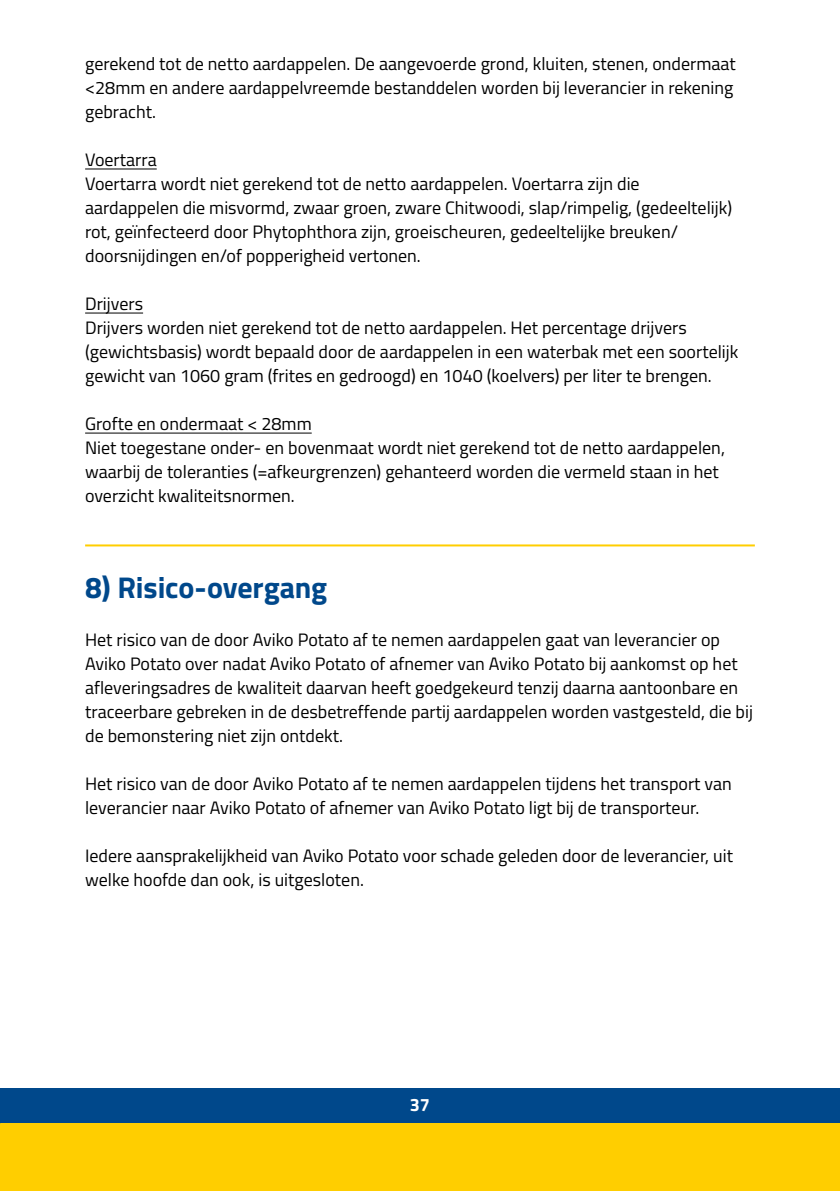
<style>
.page{position:relative;width:840px;height:1191px;background:#fff}
.page>*{position:absolute;margin:0;border:0;box-sizing:border-box;transform-origin:0 0}
.t1{font:700 30px "Titillium";letter-spacing:-.005em;color:#00488b}
.t2{font:18px/24px "Titillium";color:#000}
.t3{font:700 18px "Titillium";color:#fff}
</style>
<div class="page">
<div style="left:0;top:1123px;width:839px;height:68px;background:#ffce00"></div>
<div style="left:0;top:1089px;width:839px;height:34px;background:#00488b"></div>
<hr style="left:85px;top:169px;width:72px;height:1px;background:#000">
<hr style="left:85px;top:313px;width:58px;height:1px;background:#000">
<hr style="left:85px;top:433px;width:226px;height:1px;background:#000">
<hr style="left:85px;top:544px;width:669px;height:2px;background:#ffce00">
<p class="t2" style="left:85px;top:51px;width:651px">gerekend tot de netto aardappelen. De aangevoerde grond, kluiten, stenen, ondermaat &lt;28mm en andere aardappelvreemde bestanddelen worden bij leverancier in rekening gebracht.</p>
<p class="t2" style="left:85px;top:147px;width:648px">Voertarra<br>Voertarra wordt niet gerekend tot de netto aardappelen. Voertarra zijn die aardappelen die misvormd, zwaar groen, zware Chitwoodi, slap/rimpelig, (gedeeltelijk) rot, geïnfecteerd door Phytophthora zijn, groeischeuren, gedeeltelijke breuken/ doorsnijdingen en/of popperigheid vertonen.</p>
<p class="t2" style="left:85px;top:291px;width:654px">Drijvers<br>Drijvers worden niet gerekend tot de netto aardappelen. Het percentage drijvers (gewichtsbasis) wordt bepaald door de aardappelen in een waterbak met een soortelijk gewicht van 1060 gram (frites en gedroogd) en 1040 (koelvers) per liter te brengen.</p>
<p class="t2" style="left:85px;top:411px;width:641px">Grofte en ondermaat &lt; 28mm<br>Niet toegestane onder- en bovenmaat wordt niet gerekend tot de netto aardappelen, waarbij de toleranties (=afkeurgrenzen) gehanteerd worden die vermeld staan in het overzicht kwaliteitsnormen.</p>
<h1 class="t1" style="left:85px;top:565px;width:243px">8) Risico-overgang</h1>
<p class="t2" style="left:85px;top:627px;width:669px">Het risico van de door Aviko Potato af te nemen aardappelen gaat van leverancier op Aviko Potato over nadat Aviko Potato of afnemer van Aviko Potato bij aankomst op het afleveringsadres de kwaliteit daarvan heeft goedgekeurd tenzij daarna aantoonbare en traceerbare gebreken in de desbetreffende partij aardappelen worden vastgesteld, die bij de bemonstering niet zijn ontdekt.</p>
<p class="t2" style="left:85px;top:771px;width:647px">Het risico van de door Aviko Potato af te nemen aardappelen tijdens het transport van leverancier naar Aviko Potato of afnemer van Aviko Potato ligt bij de transporteur.</p>
<p class="t2" style="left:85px;top:843px;width:649px">Iedere aansprakelijkheid van Aviko Potato voor schade geleden door de leverancier, uit welke hoofde dan ook, is uitgesloten.</p>
<p class="t3" style="left:409px;top:1091px;width:22px">37</p>
</div>
